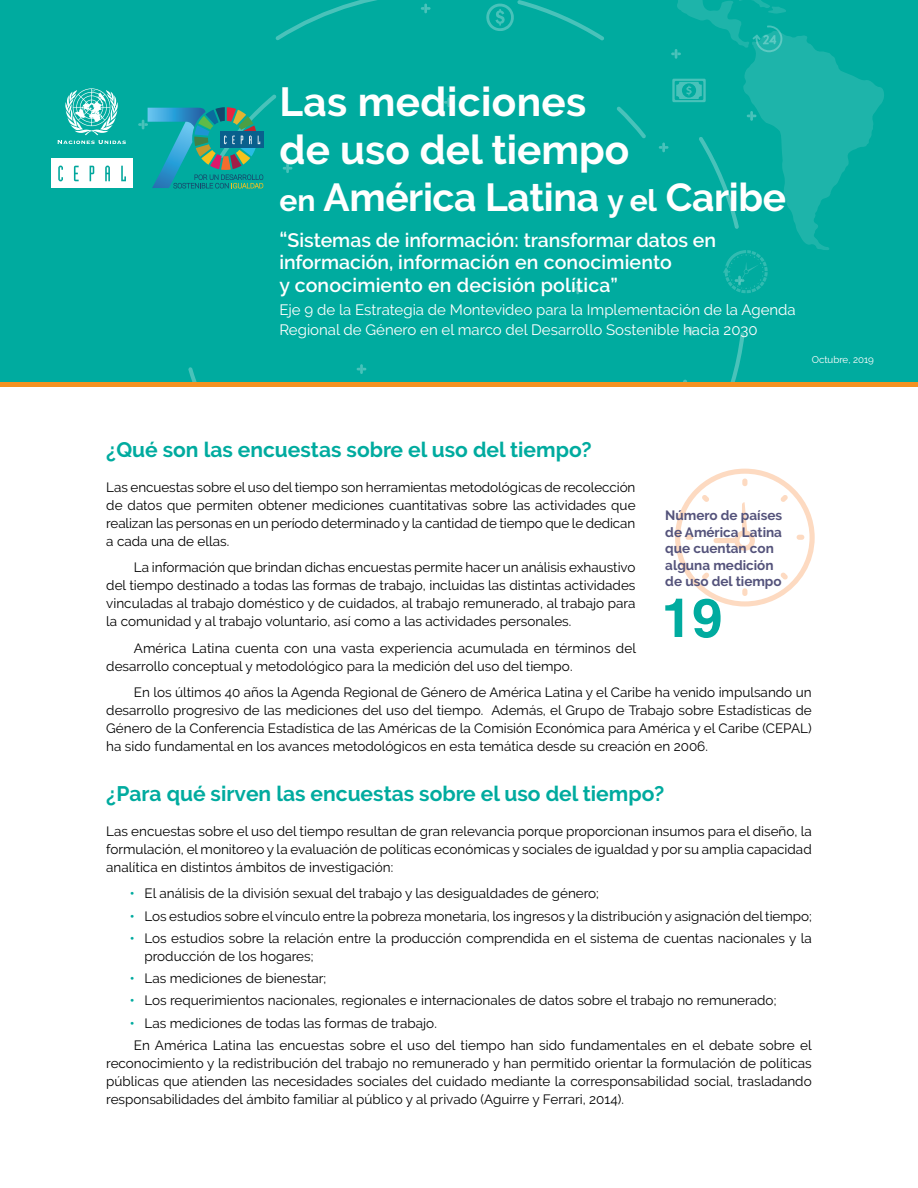
<style>
.page{position:relative;width:918px;height:1188px;background:#fff}
.page>*{position:absolute;margin:0;border:0;box-sizing:border-box;transform-origin:0 0}
.t1{font:700 54px "Helvetica";color:#00ab9f}
.t2{font:700 40.5px/48.6px "Raleway";letter-spacing:.01em;color:#fff}
.t3{font:700 39px "Raleway";letter-spacing:-.01em;color:#fff}
.t4{font:700 21px "Raleway";color:#00ab9f}
.t5{font:600 19.5px/22.5px "Raleway";color:#fff}
.t6{font:15px/19.5px "Raleway";color:#fff}
.t7{font:13.5px/18px "Raleway";color:#000;text-align:justify}
.t8{font:700 13.5px/16.5px "Raleway";color:#54537b}
.t9{font:9.75px "Raleway";color:#fff}
.s1{font-size:30px}
.s2{font-size:21px}
.s3{font-weight:700;color:#00ab9f}
</style>
<div class="page">
<div style="left:0;top:375px;width:918px;height:12px;background:#f49121"></div>
<div style="left:0;top:0;width:918px;height:382px;background:#00ab9f"></div>
<svg style="left:686px;top:326px;width:10px;height:10px"></svg>
<svg style="left:357px;top:364px;width:9px;height:10px"></svg>
<svg style="left:188px;top:367px;width:9px;height:15px"></svg>
<svg style="left:730px;top:332px;width:15px;height:50px"></svg>
<svg style="left:675px;top:469px;width:140px;height:138px"></svg>
<div style="left:51px;top:158px;width:81px;height:30px;background:#fff"></div>
<svg style="left:58px;top:166px;width:5px;height:15px"></svg>
<svg style="left:74px;top:166px;width:5px;height:15px"></svg>
<svg style="left:90px;top:166px;width:4px;height:15px"></svg>
<svg style="left:105px;top:166px;width:5px;height:15px"></svg>
<svg style="left:121px;top:166px;width:5px;height:15px"></svg>
<svg style="left:57px;top:88px;width:69px;height:56px"></svg>
<svg style="left:138px;top:0;width:746px;height:294px"></svg>
<h2 class="t2" style="left:279px;top:78px;width:352px">Las mediciones de uso del tiempo</h2>
<h3 class="t3" style="left:279px;top:175px;width:508px"><span class="s1">en</span> América Latina <span class="s1">y el</span> Caribe</h3>
<h3 class="t5" style="left:279px;top:228px;width:438px"><span class="s2">“</span>Sistemas de información: transformar datos en información, información en conocimiento<br>y conocimiento en decisión política”</h3>
<p class="t6" style="left:279px;top:300px;width:518px">Eje 9 de la Estrategia de Montevideo para la Implementación de la Agenda<br>Regional de Género en el marco del Desarrollo Sostenible hacia 2030</p>
<p class="t9" style="left:812px;top:354px;width:64px">Octubre, 2019</p>
<h3 class="t4" style="left:106px;top:437px;width:487px">¿Qué son las encuestas sobre el uso del tiempo?</h3>
<p class="t7" style="left:106px;top:478px;width:531px">Las encuestas sobre el uso del tiempo son herramientas metodológicas de recolección de datos que permiten obtener mediciones cuantitativas sobre las actividades que realizan las personas en un período determinado y la cantidad de tiempo que le dedican a cada una de ellas.</p>
<p class="t7" style="left:106px;top:559px;width:531px;text-indent:28px">La información que brindan dichas encuestas permite hacer un análisis exhaustivo del tiempo destinado a todas las formas de trabajo, incluidas las distintas actividades vinculadas al trabajo doméstico y de cuidados, al trabajo remunerado, al trabajo para la comunidad y al trabajo voluntario, así como a las actividades personales.</p>
<p class="t7" style="left:106px;top:639px;width:531px;text-indent:28px">América Latina cuenta con una vasta experiencia acumulada en términos del desarrollo conceptual y metodológico para la medición del uso del tiempo.</p>
<p class="t7" style="left:106px;top:684px;width:707px;text-indent:28px">En los últimos 40 años la Agenda Regional de Género de América Latina y el Caribe ha venido impulsando un desarrollo progresivo de las mediciones del uso del tiempo. Además, el Grupo de Trabajo sobre Estadísticas de Género de la Conferencia Estadística de las Américas de la Comisión Económica para América y el Caribe (CEPAL) ha sido fundamental en los avances metodológicos en esta temática desde su creación en 2006.</p>
<h3 class="t4" style="left:106px;top:781px;width:559px">¿Para qué sirven las encuestas sobre el uso del tiempo?</h3>
<p class="t7" style="left:106px;top:822px;width:707px">Las encuestas sobre el uso del tiempo resultan de gran relevancia porque proporcionan insumos para el diseño, la formulación, el monitoreo y la evaluación de políticas económicas y sociales de igualdad y por su amplia capacidad analítica en distintos ámbitos de investigación:</p>
<p class="t7" style="left:130px;top:885px;width:471px"><span class="s3">•</span> El análisis de la división sexual del trabajo y las desigualdades de género;</p>
<p class="t7" style="left:130px;top:907px;width:684px"><span class="s3">•</span> Los estudios sobre el vínculo entre la pobreza monetaria, los ingresos y la distribución y asignación del tiempo;</p>
<p class="t7" style="left:145px;top:929px;width:669px;text-indent:-15px"><span class="s3">•</span> Los estudios sobre la relación entre la producción comprendida en el sistema de cuentas nacionales y la producción de los hogares;</p>
<p class="t7" style="left:130px;top:969px;width:198px"><span class="s3">•</span> Las mediciones de bienestar;</p>
<p class="t7" style="left:130px;top:992px;width:648px"><span class="s3">•</span> Los requerimientos nacionales, regionales e internacionales de datos sobre el trabajo no remunerado;</p>
<p class="t7" style="left:134px;top:1012px;width:679px;line-height:22.2px;text-indent:-4px"><span class="s3">•</span> Las mediciones de todas las formas de trabajo.<br>En América Latina las encuestas sobre el uso del tiempo han sido fundamentales en el debate sobre el</p>
<p class="t7" style="left:106px;top:1054px;width:707px">reconocimiento y la redistribución del trabajo no remunerado y han permitido orientar la formulación de políticas públicas que atienden las necesidades sociales del cuidado mediante la corresponsabilidad social, trasladando responsabilidades del ámbito familiar al público y al privado (Aguirre y Ferrari, 2014).</p>
<p class="t8" style="left:665px;top:507px;width:118px">Número de países de América Latina que cuentan con alguna medición de uso del tiempo</p>
<h1 class="t1" style="left:662px;top:585px;width:62px">19</h1>
</div>
